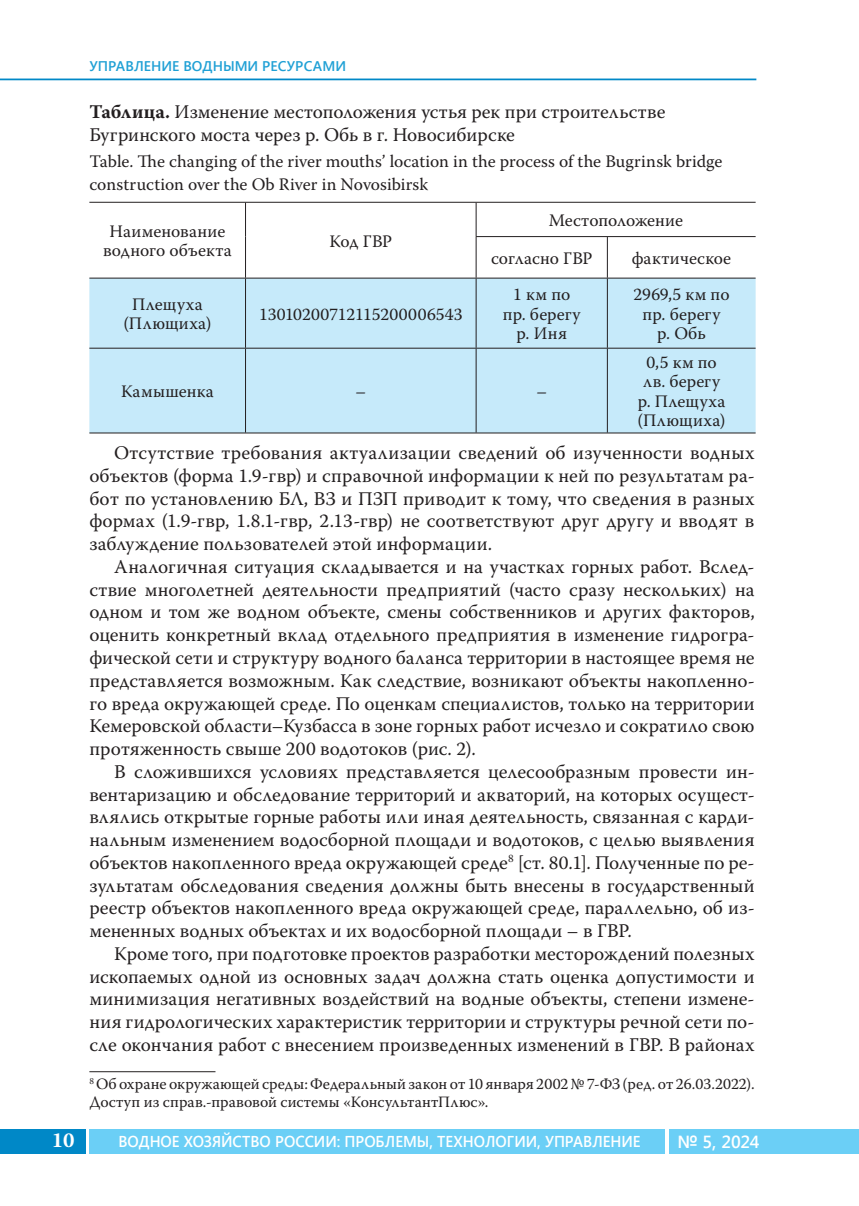
<style>
.page{position:relative;width:859px;height:1206px;background:#fff}
.page>*{position:absolute;margin:0;border:0;box-sizing:border-box;transform-origin:0 0}
.t1{font:700 21px "Warnock Pro";color:#fff}
.t2{font:19.25px/22.8px "Warnock Pro";color:#231f20}
.t3{font:19.25px "Warnock Pro";letter-spacing:.02em;color:#231f20}
.t4{font:17.5px/19.2px "Warnock Pro";letter-spacing:.005em;color:#231f20;text-align:center}
.t5{font:17.5px/19.2px "Warnock Pro";letter-spacing:.025em;color:#231f20;text-align:center}
.t6{font:600 17.5px "Segoe UI";color:#fff}
.t7{font:15.75px/17.5px "Warnock Pro";letter-spacing:.005em;color:#231f20}
.t8{font:600 15.75px "Segoe UI";letter-spacing:-.005em;color:#fff;scale:.95 1}
.t9{font:600 14px "Segoe UI";color:#1fa0d5}
.s1{font-weight:700}
</style>
<div class="page">
<div style="left:89px;top:1128px;width:576px;height:25px;background:#6bcff6"></div>
<div style="left:0;top:1128px;width:86px;height:25px;background:#0088c7"></div>
<div style="left:669px;top:1128px;width:189px;height:25px;background:#6bcff6"></div>
<hr style="left:0;top:79px;width:756px;height:1px;background:#0088c7">
<div style="left:89px;top:279px;width:666px;height:153px;background:#c6eafa"></div>
<hr style="left:89px;top:202px;width:666px;height:1px;background:#231f20">
<hr style="left:475px;top:236px;width:280px;height:1px;background:#231f20">
<hr style="left:89px;top:278px;width:666px;height:1px;background:#231f20">
<hr style="left:89px;top:348px;width:666px;height:1px;background:#231f20">
<hr style="left:89px;top:432px;width:666px;height:1px;background:#231f20">
<hr style="left:245px;top:203px;width:1px;height:33px;background:#231f20">
<hr style="left:475px;top:203px;width:1px;height:33px;background:#231f20">
<hr style="left:245px;top:236px;width:1px;height:42px;background:#231f20">
<hr style="left:475px;top:237px;width:1px;height:41px;background:#231f20">
<hr style="left:606px;top:237px;width:1px;height:41px;background:#231f20">
<hr style="left:245px;top:278px;width:1px;height:70px;background:#231f20">
<hr style="left:475px;top:278px;width:1px;height:70px;background:#231f20">
<hr style="left:606px;top:278px;width:1px;height:70px;background:#231f20">
<hr style="left:245px;top:348px;width:1px;height:84px;background:#231f20">
<hr style="left:475px;top:348px;width:1px;height:84px;background:#231f20">
<hr style="left:606px;top:348px;width:1px;height:84px;background:#231f20">
<hr style="left:89px;top:1071px;width:126px;height:1px;background:#231f20">
<p class="t9" style="left:89px;top:56px;width:258px">УПРАВЛЕНИЕ ВОДНЫМИ РЕСУРСАМИ</p>
<p class="t2" style="left:89px;top:102px;width:577px"><span class="s1">Таблица.</span> Изменение местоположения устья рек при строительстве<br>Бугринского моста через р. Обь в г. Новосибирске</p>
<p class="t4" style="left:89px;top:151px;width:634px;line-height:22.8px;text-align:left">Table. The changing of the river mouths’ location in the process of the Bugrinsk bridge construction over the Ob River in Novosibirsk</p>
<p class="t4" style="left:103px;top:223px;width:130px">Наименование водного объекта</p>
<p class="t4" style="left:329px;top:233px;width:64px">Код ГВР</p>
<p class="t4" style="left:491px;top:203px;width:193px;line-height:38px;text-align:left;text-indent:58px">Местоположение согласно ГВР</p>
<p class="t4" style="left:631px;top:250px;width:101px">фактическое</p>
<p class="t5" style="left:123px;top:296px;width:90px">Плещуха (Плющиха)</p>
<p class="t4" style="left:259px;top:306px;width:205px">13010200712115200006543</p>
<p class="t4" style="left:502px;top:286px;width:79px">1 км по пр. берегу р. Иня</p>
<p class="t4" style="left:633px;top:286px;width:97px">2969,5 км по пр. берегу<br>р. Обь</p>
<p class="t4" style="left:637px;top:354px;width:90px">0,5 км по лв. берегу р. Плещуха (Плющиха)</p>
<p class="t3" style="left:114px;top:445px;width:641px">Отсутствие требования актуализации сведений об изученности водных</p>
<p class="t2" style="left:89px;top:466px;width:666px">объектов (форма 1.9-гвр) и справочной информации к ней по результатам ра-</p>
<p class="t2" style="left:89px;top:488px;width:666px">бот по установлению БЛ, ВЗ и ПЗП приводит к тому, что сведения в разных</p>
<p class="t2" style="left:89px;top:511px;width:666px">формах (1.9-гвр, 1.8.1-гвр, 2.13-гвр) не соответствуют друг другу и вводят в</p>
<p class="t2" style="left:89px;top:534px;width:404px">заблуждение пользователей этой информации.</p>
<p class="t2" style="left:114px;top:557px;width:641px">Аналогичная ситуация складывается и на участках горных работ. Вслед-</p>
<p class="t2" style="left:89px;top:579px;width:666px">ствие многолетней деятельности предприятий (часто сразу нескольких) на</p>
<p class="t2" style="left:89px;top:602px;width:666px">одном и том же водном объекте, смены собственников и других факторов,</p>
<p class="t2" style="left:89px;top:625px;width:666px">оценить конкретный вклад отдельного предприятия в изменение гидрогра-</p>
<p class="t2" style="left:89px;top:648px;width:666px">фической сети и структуру водного баланса территории в настоящее время не</p>
<p class="t2" style="left:89px;top:670px;width:666px">представляется возможным. Как следствие, возникают объекты накопленно-</p>
<p class="t2" style="left:89px;top:693px;width:666px">го вреда окружающей среде. По оценкам специалистов, только на территории</p>
<p class="t2" style="left:89px;top:716px;width:666px">Кемеровской области–Кузбасса в зоне горных работ исчезло и сократило свою</p>
<p class="t2" style="left:89px;top:739px;width:388px">протяженность свыше 200 водотоков (рис. 2).</p>
<p class="t2" style="left:114px;top:761px;width:641px">В сложившихся условиях представляется целесообразным провести ин-</p>
<p class="t2" style="left:89px;top:784px;width:666px">вентаризацию и обследование территорий и акваторий, на которых осущест-</p>
<p class="t2" style="left:89px;top:807px;width:666px">влялись открытые горные работы или иная деятельность, связанная с карди-</p>
<p class="t2" style="left:89px;top:830px;width:666px">нальным изменением водосборной площади и водотоков, с целью выявления</p>
<p class="t2" style="left:89px;top:852px;width:666px">объектов накопленного вреда окружающей среде<sup>8</sup> [ст. 80.1]. Полученные по ре-</p>
<p class="t2" style="left:89px;top:875px;width:666px">зультатам обследования сведения должны быть внесены в государственный</p>
<p class="t2" style="left:89px;top:898px;width:666px">реестр объектов накопленного вреда окружающей среде, параллельно, об из-</p>
<p class="t2" style="left:89px;top:921px;width:543px">мененных водных объектах и их водосборной площади – в ГВР.</p>
<p class="t2" style="left:114px;top:943px;width:641px">Кроме того, при подготовке проектов разработки месторождений полезных</p>
<p class="t2" style="left:89px;top:966px;width:666px">ископаемых одной из основных задач должна стать оценка допустимости и</p>
<p class="t2" style="left:89px;top:989px;width:666px">минимизация негативных воздействий на водные объекты, степени измене-</p>
<p class="t2" style="left:89px;top:1012px;width:666px">ния гидрологических характеристик территории и структуры речной сети по-</p>
<p class="t2" style="left:89px;top:1034px;width:666px">сле окончания работ с внесением произведенных изменений в ГВР. В районах</p>
<p class="t7" style="left:89px;top:1076px;width:666px"><sup>8</sup> Об охране окружающей среды: Федеральный закон от 10 января 2002 № 7-ФЗ (ред. от 26.03.2022).<br>Доступ из справ.-правовой системы «КонсультантПлюс».</p>
<p class="t4" style="left:121px;top:383px;width:94px">Камышенка</p>
<p class="t4" style="left:355px;top:383px;width:12px">–</p>
<p class="t4" style="left:536px;top:383px;width:12px">–</p>
<p class="t1" style="left:52px;top:1132px;width:24px">10</p>
<p class="t8" style="left:118px;top:1129px;width:551px">ВОДНОЕ ХОЗЯЙСТВО РОССИИ: ПРОБЛЕМЫ, ТЕХНОЛОГИИ, УПРАВЛЕНИЕ</p>
<p class="t6" style="left:677px;top:1128px;width:84px">№ 5, 2024</p>
</div>
